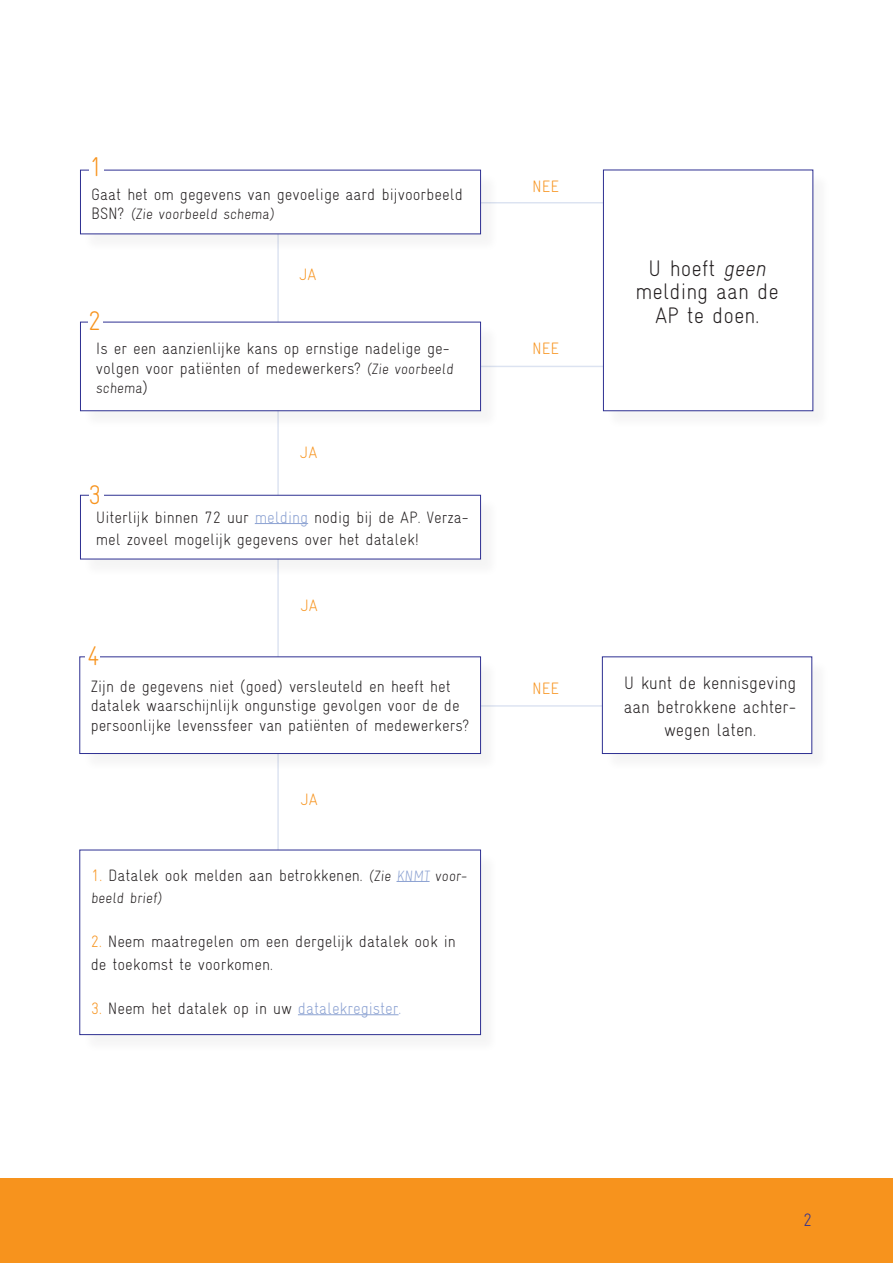
<style>
.page{position:relative;width:893px;height:1263px;background:#fff}
.page>*{position:absolute;margin:0;border:0;box-sizing:border-box;transform-origin:0 0}
.t1{font:300 27px "Gravur Condensed";color:#f7931d}
.t2{font:300 22.5px/23.4px "Gravur Condensed";color:#231f20;text-align:center}
.t3{font:300 18px/23.4px "Gravur Condensed";color:#231f20;text-align:center}
.t4{font:300 18px "Gravur Condensed";color:#2e3092}
.t5{font:300 16.5px/22.2px "Gravur Condensed";color:#231f20}
.t6{font:300 16.5px "Gravur Condensed";color:#f7931d}
.t7{font:300 15px "Gravur Condensed";color:#231f20}
.s1{font-size:16.5px}
.s2{font-size:15px}
.s3{color:#8ca2d2}
.s4{color:#f7931d}
.s5{font-size:15px;color:#8ca2d2}
.s6{font-style:italic}
</style>
<div class="page">
<hr style="left:455px;top:705px;width:199px;height:2px;background:#8ca2d2">
<hr style="left:446px;top:202px;width:199px;height:1px;background:#8ca2d2">
<hr style="left:446px;top:366px;width:199px;height:1px;background:#8ca2d2">
<hr style="left:277px;top:178px;width:2px;height:759px;background:#8ca2d2">
<div style="left:82px;top:324px;width:417px;height:106px;background:#f8f8f8"></div>
<div style="left:80px;top:322px;width:401px;height:89px;background:#fff;border:1px solid #2e3092"></div>
<div style="left:82px;top:172px;width:417px;height:81px;background:#231f20;opacity:.05"></div>
<div style="left:80px;top:170px;width:401px;height:64px;background:#fff"></div>
<div style="left:82px;top:497px;width:417px;height:81px;background:#f8f7f8"></div>
<div style="left:80px;top:495px;width:401px;height:64px;background:#fff;border:1px solid #2e3092"></div>
<hr style="left:255px;top:523px;width:53px;height:1px;background:#8ca2d2">
<div style="left:82px;top:659px;width:418px;height:113px;background:#f8f7f8"></div>
<div style="left:79px;top:656px;width:402px;height:98px;background:#fff;border:1px solid #2e3092"></div>
<div style="left:82px;top:852px;width:418px;height:201px;background:#231f20;opacity:.05"></div>
<div style="left:79px;top:850px;width:402px;height:185px;background:#fff;border:1px solid #2e3092"></div>
<hr style="left:396px;top:881px;width:34px;height:1px;background:#8ca2d2">
<hr style="left:298px;top:1014px;width:101px;height:1px;background:#8ca2d2">
<div style="left:605px;top:172px;width:227px;height:257px;background:#231f20;opacity:.05"></div>
<div style="left:603px;top:170px;width:210px;height:241px;background:#fff;border:1px solid #2e3092"></div>
<div style="left:604px;top:659px;width:227px;height:113px;background:#f9f9f9"></div>
<div style="left:602px;top:656px;width:210px;height:98px;background:#fff;border:1px solid #2e3092"></div>
<div style="left:0;top:1179px;width:893px;height:84px;background:#f7931d"></div>
<div style="left:86px;top:654px;width:14px;height:5px;background:#fff"></div>
<div style="left:88px;top:319px;width:14px;height:5px;background:#fff"></div>
<div style="left:89px;top:492px;width:14px;height:5px;background:#fff"></div>
<p class="t1" style="left:89px;top:151px;width:16px">1</p>
<p class="t5" style="left:91px;top:183px;width:373px">Gaat het om gegevens van gevoelige aard bijvoorbeeld</p>
<p class="t7" style="left:91px;top:206px;width:187px"><span class="s1">BSN?</span> (Zie voorbeeld schema)</p>
<p class="t1" style="left:88px;top:306px;width:15px">2</p>
<p class="t6" style="left:300px;top:265px;width:18px">JA</p>
<p class="t5" style="left:96px;top:338px;width:361px;line-height:19.8px">Is er een aanzienlijke kans op ernstige nadelige ge&shy;volgen voor patiënten of medewerkers? <span class="s2">(Zie voorbeeld</span></p>
<p class="t7" style="left:96px;top:380px;width:54px">schema<span class="s1">)</span></p>
<p class="t1" style="left:88px;top:479px;width:15px">3</p>
<p class="t6" style="left:301px;top:443px;width:18px">JA</p>
<p class="t5" style="left:96px;top:506px;width:374px">Uiterlijk binnen 72 uur <span class="s3">melding</span> nodig bij de AP. Verza&shy;mel zoveel mogelijk gegevens over het datalek!</p>
<p class="t1" style="left:87px;top:641px;width:15px">4</p>
<p class="t6" style="left:301px;top:597px;width:18px">JA</p>
<p class="t5" style="left:91px;top:677px;width:380px;line-height:19.5px">Zijn de gegevens niet (goed) versleuteld en heeft het datalek waarschijnlijk ongunstige gevolgen voor de de persoonlijke levenssfeer van patiënten of medewerkers?</p>
<p class="t6" style="left:301px;top:790px;width:18px">JA</p>
<p class="t5" style="left:91px;top:864px;width:379px"><span class="s4">1.</span> Datalek ook melden aan betrokkenen. <span class="s2">(Zie</span> <span class="s5">KNMT</span> <span class="s2">voor-</span></p>
<p class="t7" style="left:91px;top:889px;width:75px">beeld brief)</p>
<p class="t5" style="left:91px;top:930px;width:367px"><span class="s4">2.</span> Neem maatregelen om een dergelijk datalek ook in de toekomst te voorkomen.</p>
<p class="t5" style="left:91px;top:997px;width:312px"><span class="s4">3.</span> Neem het datalek op in uw <span class="s3">datalekregister.</span></p>
<p class="t6" style="left:532px;top:177px;width:28px">NEE</p>
<p class="t6" style="left:532px;top:339px;width:28px">NEE</p>
<p class="t2" style="left:635px;top:257px;width:145px">U hoeft <span class="s6">geen </span>melding aan de<br>AP te doen.</p>
<p class="t6" style="left:532px;top:679px;width:28px">NEE</p>
<p class="t3" style="left:624px;top:672px;width:174px">U kunt de kennisgeving aan betrokkene achter&shy;wegen laten.</p>
<p class="t4" style="left:803px;top:1210px;width:11px">2</p>
</div>
